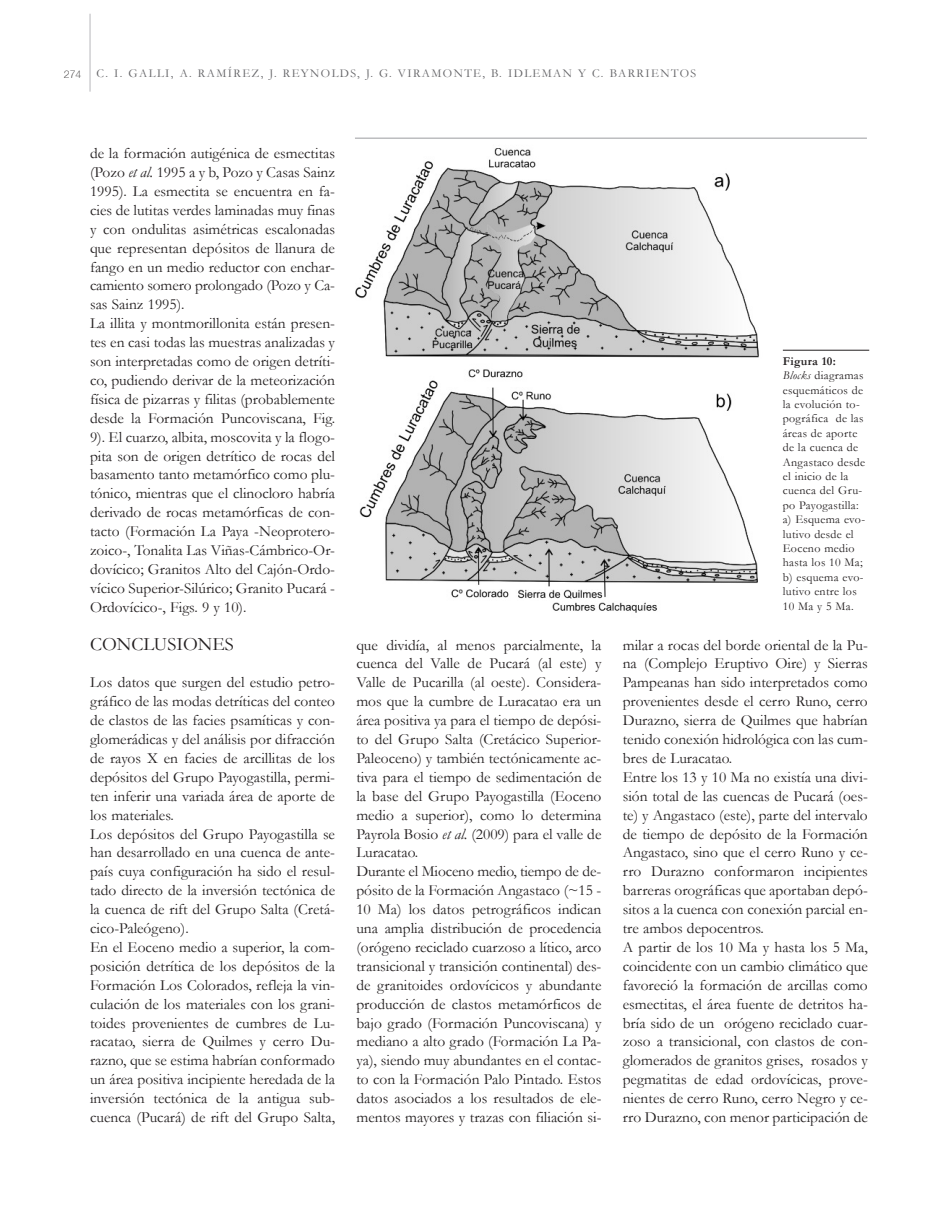
<style>
.page{position:relative;width:945px;height:1215px;background:#fff}
.page>*{position:absolute;margin:0;border:0;box-sizing:border-box;transform-origin:0 0}
.t1{font:18.9px "Garamond";color:#231f20}
.t2{font:15.45px/18.9px "Garamond";color:#231f20}
.t3{font:12px/14.4px "Garamond";letter-spacing:.025em;color:#231f20}
.t4{font:12px "Garamond";letter-spacing:.115em;color:#636366}
.t5{font:100 10.5px "Helvetica Neue";color:#231f20}
.s1{font-style:italic}
.s2{font-weight:700}
</style>
<div class="page">
<hr style="left:90px;top:14px;width:1px;height:78px;background:#b7b8bb">
<img style="left:355px;top:148px;width:404px;height:465px">
<hr style="left:355px;top:137px;width:512px;height:2px;background:#bcbdc0">
<hr style="left:783px;top:350px;width:86px;height:1px;background:#231f20">
<p class="t5" style="left:64px;top:69px;width:19px">274</p>
<p class="t4" style="left:97px;top:67px;width:601px">C. I. GALLI, A. RAMÍREZ, J. REYNOLDS, J. G. VIRAMONTE, B. IDLEMAN Y C. BARRIENTOS</p>
<p class="t2" style="left:90px;top:144px;width:247px">de la formación autigénica de esmectitas (Pozo <span class="s1">et al.</span> 1995 a y b, Pozo y Casas Sainz 1995). La esmectita se encuentra en fa&shy;cies de lutitas verdes laminadas muy finas y con ondulitas asimétricas escalonadas que representan depósitos de llanura de fango en un medio reductor con enchar&shy;camiento somero prolongado (Pozo y Ca&shy;sas Sainz 1995).<br>La illita y montmorillonita están presen&shy;tes en casi todas las muestras analizadas y son interpretadas como de origen detríti&shy;co, pudiendo derivar de la meteorización física de pizarras y filitas (probablemente desde la Formación Puncoviscana, Fig.<br>9). El cuarzo, albita, moscovita y la flogo&shy;pita son de origen detrítico de rocas del basamento tanto metamórfico como plu&shy;tónico, mientras que el clinocloro habría derivado de rocas metamórficas de con&shy;tacto (Formación La Paya -Neoprotero&shy;zoico-, Tonalita Las Viñas-Cámbrico-Or&shy;dovícico; Granitos Alto del Cajón-Ordo&shy;vícico Superior-Silúrico; Granito Pucará - Ordovícico-, Figs. 9 y 10).</p>
<p class="t1" style="left:90px;top:633px;width:145px">CONCLUSIONES</p>
<p class="t2" style="left:90px;top:673px;width:247px">Los datos que surgen del estudio petro&shy;gráfico de las modas detríticas del conteo de clastos de las facies psamíticas y con&shy;glomerádicas y del análisis por difracción de rayos X en facies de arcillitas de los depósitos del Grupo Payogastilla, permi&shy;ten inferir una variada área de aporte de los materiales.<br>Los depósitos del Grupo Payogastilla se han desarrollado en una cuenca de ante&shy;país cuya configuración ha sido el resul&shy;tado directo de la inversión tectónica de la cuenca de rift del Grupo Salta (Cretá&shy;cico-Paleógeno).<br>En el Eoceno medio a superior, la com&shy;posición detrítica de los depósitos de la Formación Los Colorados, refleja la vin&shy;culación de los materiales con los grani&shy;toides provenientes de cumbres de Lu&shy;racatao, sierra de Quilmes y cerro Du&shy;razno, que se estima habrían conformado un área positiva incipiente heredada de la inversión tectónica de la antigua sub&shy;cuenca (Pucará) de rift del Grupo Salta,</p>
<p class="t3" style="left:783px;top:354px;width:84px"><span class="s2">Figura 10:<br></span><span class="s1">Blocks</span> diagramas esquemáticos de la evolución to&shy;pográfica de las áreas de aporte de la cuenca de<br>Angastaco desde el inicio de la cuenca del Gru&shy;po Payogastilla: a) Esquema evo&shy;lutivo desde el<br>Eoceno medio hasta los 10 Ma; b) esquema evo&shy;lutivo entre los<br>10 Ma y 5 Ma.</p>
<p class="t2" style="left:356px;top:636px;width:247px">que dividía, al menos parcialmente, la cuenca del Valle de Pucará (al este) y Valle de Pucarilla (al oeste). Considera&shy;mos que la cumbre de Luracatao era un área positiva ya para el tiempo de depósi&shy;to del Grupo Salta (Cretácico Superior-Paleoceno) y también tectónicamente ac&shy;tiva para el tiempo de sedimentación de la base del Grupo Payogastilla (Eoceno medio a superior), como lo determina Payrola Bosio <span class="s1">et al.</span> (2009) para el valle de Luracatao.<br>Durante el Mioceno medio, tiempo de de&shy;pósito de la Formación Angastaco (~15 - 10 Ma) los datos petrográficos indican una amplia distribución de procedencia (orógeno reciclado cuarzoso a lítico, arco transicional y transición continental) des&shy;de granitoides ordovícicos y abundante producción de clastos metamórficos de bajo grado (Formación Puncoviscana) y mediano a alto grado (Formación La Pa&shy;ya), siendo muy abundantes en el contac&shy;to con la Formación Palo Pintado. Estos datos asociados a los resultados de ele&shy;mentos mayores y trazas con filiación si-</p>
<p class="t2" style="left:623px;top:636px;width:247px">milar a rocas del borde oriental de la Pu&shy;na (Complejo Eruptivo Oire) y Sierras Pampeanas han sido interpretados como provenientes desde el cerro Runo, cerro Durazno, sierra de Quilmes que habrían tenido conexión hidrológica con las cum&shy;bres de Luracatao.<br>Entre los 13 y 10 Ma no existía una divi&shy;sión total de las cuencas de Pucará (oes&shy;te) y Angastaco (este), parte del intervalo de tiempo de depósito de la Formación Angastaco, sino que el cerro Runo y ce&shy;rro Durazno conformaron incipientes barreras orográficas que aportaban depó&shy;sitos a la cuenca con conexión parcial en&shy;tre ambos depocentros.<br>A partir de los 10 Ma y hasta los 5 Ma, coincidente con un cambio climático que favoreció la formación de arcillas como esmectitas, el área fuente de detritos ha&shy;bría sido de un orógeno reciclado cuar&shy;zoso a transicional, con clastos de con&shy;glomerados de granitos grises, rosados y pegmatitas de edad ordovícicas, prove&shy;nientes de cerro Runo, cerro Negro y ce&shy;rro Durazno, con menor participación de</p>
</div>
